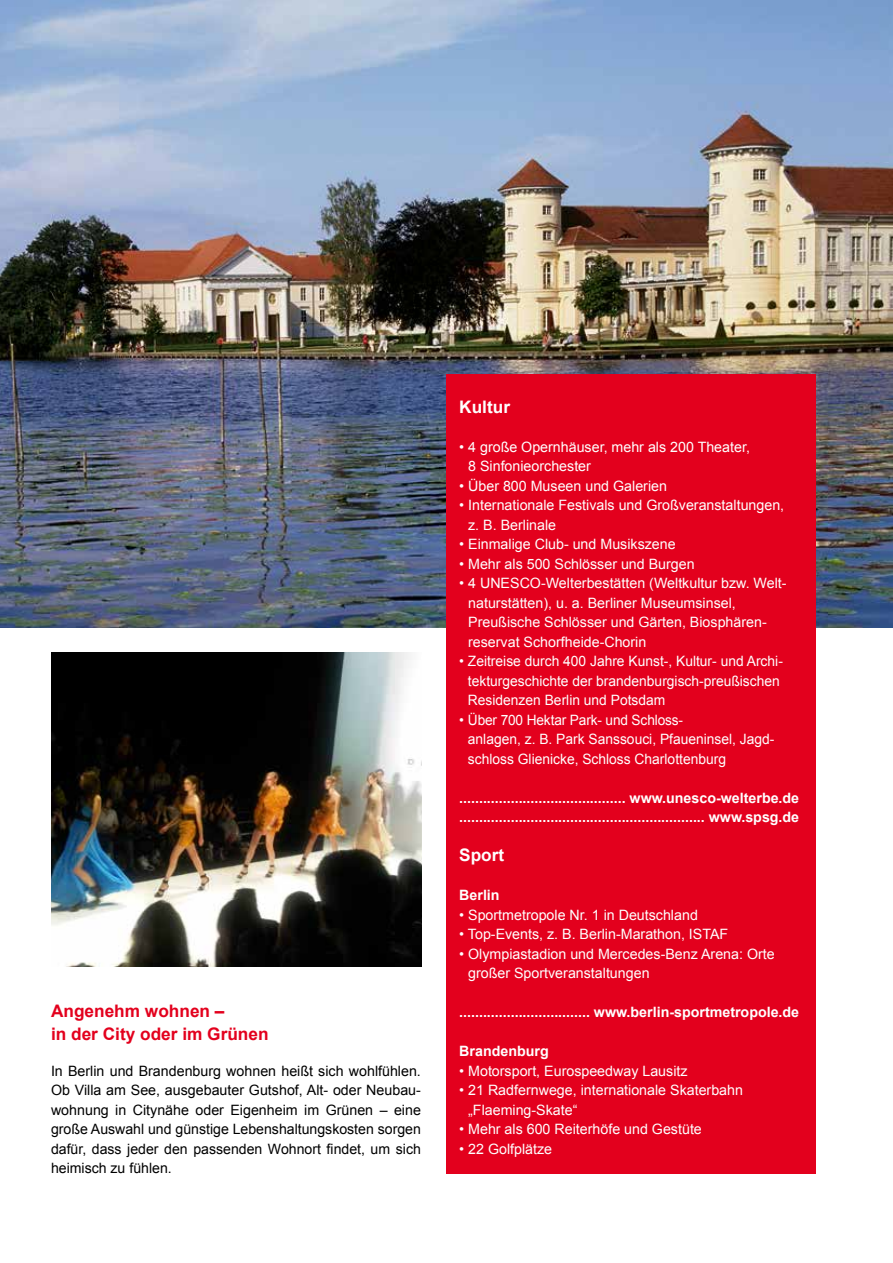
<style>
.page{position:relative;width:893px;height:1263px;background:#fff}
.page>*{position:absolute;margin:0;border:0;box-sizing:border-box;transform-origin:0 0}
.t1{font:700 17.25px/22.5px "Arial";color:#e3001d}
.t2{font:700 17.25px "Arial";color:#fff}
.t3{font:14.25px/19.5px "Arial";color:#fff}
.t4{font:14.25px/19.5px "Arial";color:#000;text-align:justify}
.t5{font:700 14.25px/19.5px "Arial";color:#fff}
</style>
<div class="page">
<img style="left:0;top:0;width:893px;height:627px">
<div style="left:446px;top:374px;width:370px;height:799px;background:#e3001d"></div>
<img style="left:51px;top:653px;width:370px;height:314px">
<p class="t1" style="left:51px;top:1001px;width:219px">Angenehm wohnen –<br>in der City oder im Grünen</p>
<p class="t4" style="left:51px;top:1061px;width:371px">In Berlin und Brandenburg wohnen heißt sich wohlfühlen.<br>Ob Villa am See, ausgebauter Gutshof, Alt- oder Neubau&shy;wohnung in Citynähe oder Eigenheim im Grünen – eine große Auswahl und günstige Lebenshaltungskosten sorgen dafür, dass jeder den passenden Wohnort findet, um sich heimisch zu fühlen.</p>
<p class="t2" style="left:459px;top:395px;width:52px">Kultur</p>
<p class="t3" style="left:468px;top:437px;width:283px;text-indent:-9px">• 4 große Opernhäuser, mehr als 200 Theater,<br>8 Sinfonieorchester</p>
<p class="t3" style="left:459px;top:476px;width:209px">• Über 800 Museen und Galerien</p>
<p class="t3" style="left:468px;top:496px;width:318px;text-indent:-9px">• Internationale Festivals und Großveranstaltungen, z. B. Berlinale</p>
<p class="t3" style="left:459px;top:535px;width:218px">• Einmalige Club- und Musikszene</p>
<p class="t3" style="left:459px;top:554px;width:237px">• Mehr als 500 Schlösser und Burgen</p>
<p class="t3" style="left:468px;top:574px;width:319px;text-indent:-9px">• 4 UNESCO-Welterbestätten (Weltkultur bzw. Welt&shy;naturstätten), u. a. Berliner Museumsinsel, Preußische Schlösser und Gärten, Biosphären&shy;reservat Schorfheide-Chorin</p>
<p class="t3" style="left:468px;top:652px;width:316px;text-indent:-9px">• Zeitreise durch 400 Jahre Kunst-, Kultur- und Archi&shy;tekturgeschichte der brandenburgisch-preußischen<br>Residenzen Berlin und Potsdam</p>
<p class="t3" style="left:468px;top:710px;width:308px;text-indent:-9px">• Über 700 Hektar Park- und Schloss-<br>anlagen, z. B. Park Sanssouci, Pfaueninsel, Jagd&shy;schloss Glienicke, Schloss Charlottenburg</p>
<p class="t5" style="left:459px;top:789px;width:341px">.......................................... www.unesco-welterbe.de .............................................................. www.spsg.de</p>
<p class="t2" style="left:459px;top:844px;width:47px">Sport</p>
<p class="t5" style="left:459px;top:886px;width:42px">Berlin</p>
<p class="t3" style="left:459px;top:905px;width:240px">• Sportmetropole Nr. 1 in Deutschland</p>
<p class="t3" style="left:459px;top:925px;width:270px">• Top-Events, z. B. Berlin-Marathon, ISTAF</p>
<p class="t3" style="left:468px;top:944px;width:308px;text-indent:-9px">• Olympiastadion und Mercedes-Benz Arena: Orte großer Sportveranstaltungen</p>
<p class="t5" style="left:459px;top:1003px;width:341px">................................. www.berlin-sportmetropole.de</p>
<p class="t5" style="left:459px;top:1042px;width:91px">Brandenburg</p>
<p class="t3" style="left:459px;top:1061px;width:230px">• Motorsport, Eurospeedway Lausitz</p>
<p class="t3" style="left:468px;top:1081px;width:276px;text-indent:-9px">• 21 Radfernwege, internationale Skaterbahn „Flaeming-Skate“</p>
<p class="t3" style="left:459px;top:1120px;width:244px">• Mehr als 600 Reiterhöfe und Gestüte</p>
<p class="t3" style="left:459px;top:1139px;width:94px">• 22 Golfplätze</p>
</div>
